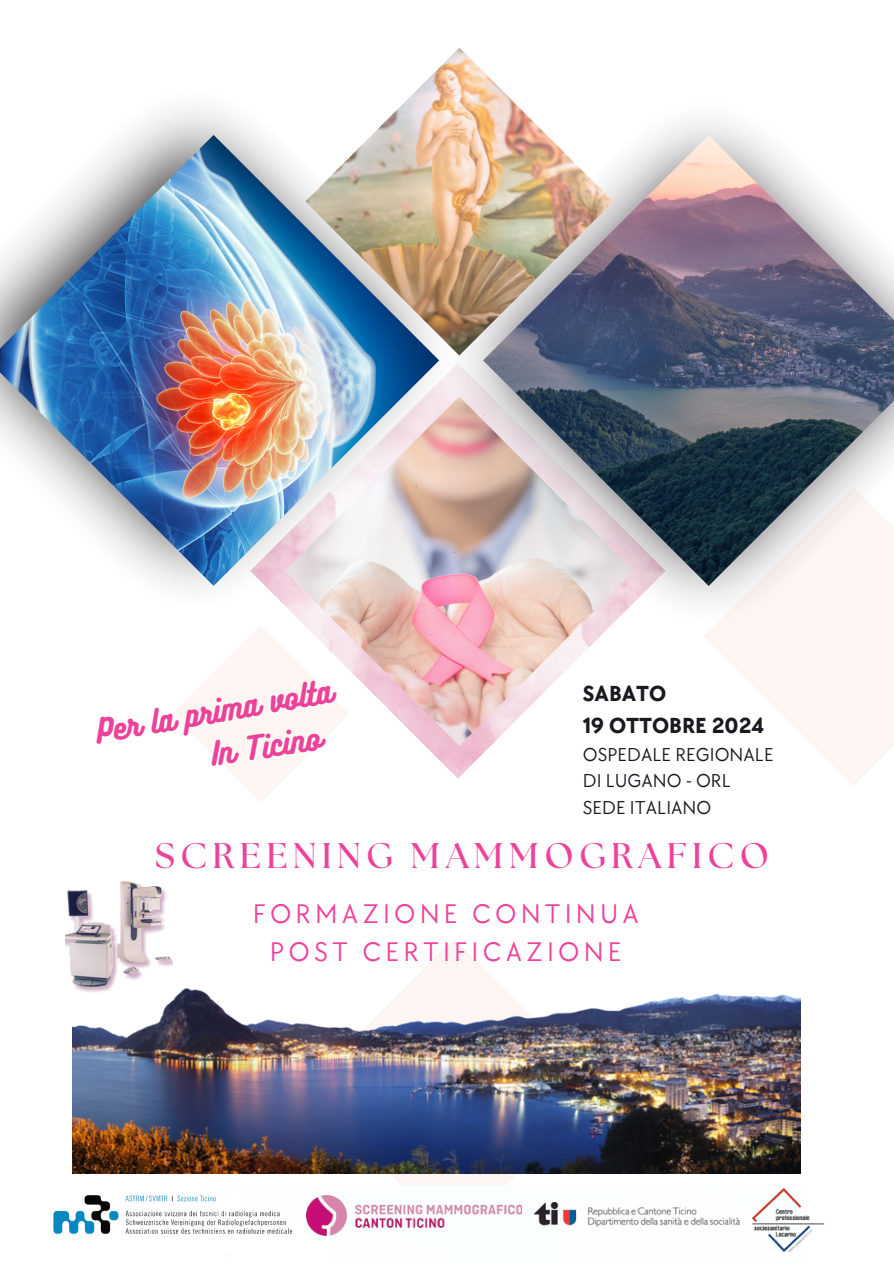
<style>
.page{position:relative;width:894px;height:1264px;background:#fff}
.page>*{position:absolute;margin:0;border:0;box-sizing:border-box;transform-origin:0 0}
.t1{font:700 35.55px "The Seasons";letter-spacing:.15em;color:#ed4299}
.t2{font:29.1px "Bukhari Script";color:#ed4299}
.t3{font:27.75px/38.4px "TT Chocolates";letter-spacing:.15em;color:#ed4299;text-align:center}
.t4{font:700 22.5px/31.5px "TT Chocolates";color:#1b1820}
.t5{font:19.35px/26.4px "TT Chocolates";color:#1b1820}
.s1{color:rgb(255 255 255/.5)}
</style>
<div class="page">
<img style="left:424px;top:745px;width:67px;height:33px">
<img style="left:349px;top:651px;width:221px;height:94px">
<svg style="left:304px;top:1173px;width:300px;height:12px"></svg>
<img style="left:72px;top:939px;width:728px;height:234px">
<img style="left:402px;top:119px;width:348px;height:547px">
<img style="left:133px;top:108px;width:362px;height:543px">
<img style="left:0;top:135px;width:439px;height:451px">
<img style="left:305px;top:48px;width:308px;height:307px">
<svg style="left:702px;top:586px;width:191px;height:200px;fill:#fcf5f1"></svg>
<img style="left:483px;top:135px;width:410px;height:451px">
<img style="left:65px;top:881px;width:107px;height:115px">
<img style="left:54px;top:1195px;width:238px;height:38px">
<img style="left:306px;top:1195px;width:215px;height:40px">
<img style="left:751px;top:1187px;width:73px;height:66px">
<img style="left:535px;top:1202px;width:204px;height:24px">
<svg style="left:172px;top:625px;width:177px;height:177px"></svg>
<p class="t2" style="left:93px;top:713px;width:240px;rotate:-10deg">Per la prima volta</p>
<h2 class="t2" style="left:208px;top:736px;width:112px;rotate:-9deg"><span class="s1">n</span>In Ticino</h2>
<h1 class="t4" style="left:582px;top:678px;width:183px">SABATO<br>19 OTTOBRE 2024</h1>
<p class="t5" style="left:582px;top:742px;width:192px">OSPEDALE REGIONALE<br>DI LUGANO - ORL</p>
<p class="t5" style="left:582px;top:794px;width:130px">SEDE ITALIANO</p>
<p class="t1" style="left:155px;top:839px;width:615px">SCREENING MAMMOGRAFICO</p>
<p class="t3" style="left:252px;top:895px;width:388px">FORMAZIONE CONTINUA<br>POST CERTIFICAZIONE</p>
</div>
